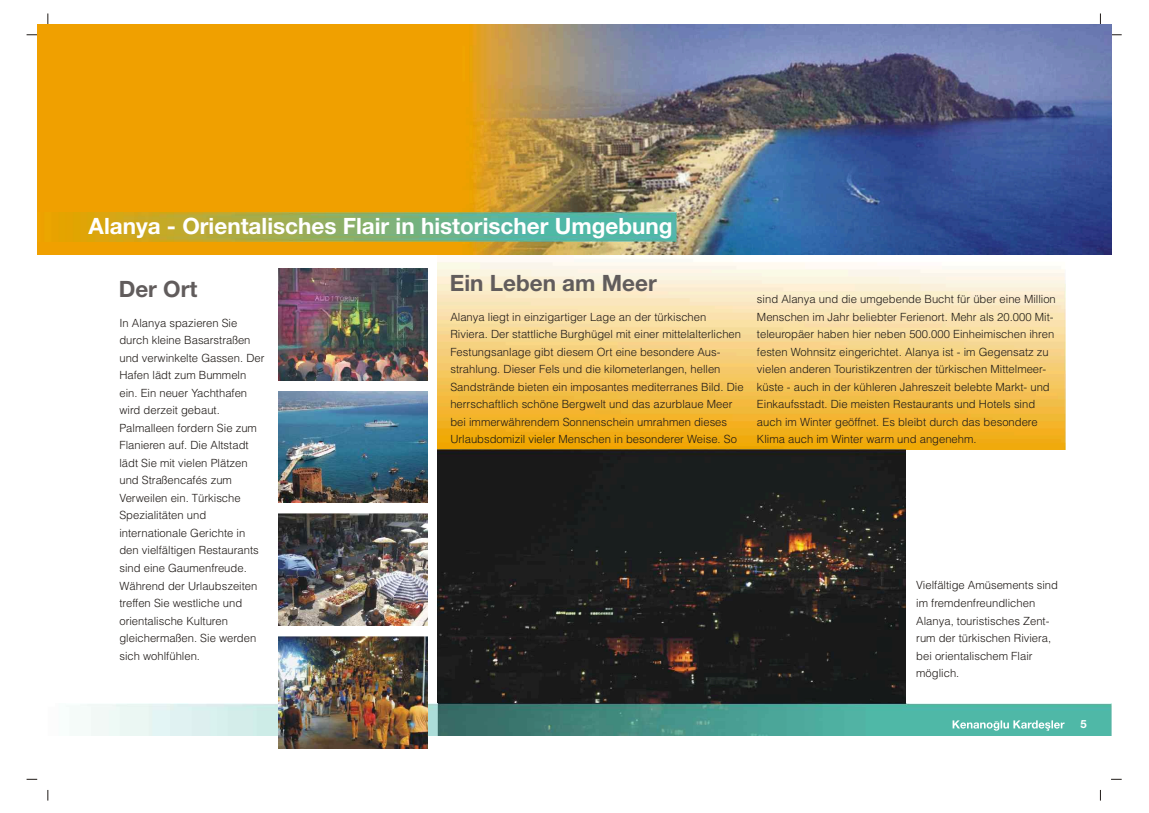
<style>
.page{position:relative;width:1149px;height:813px;background:#fff}
.page>*{position:absolute;margin:0;border:0;box-sizing:border-box;transform-origin:0 0}
.t1{font:700 22.5px "Helvetica Neue";color:#fff}
.t2{font:700 22.5px "Helvetica Neue";color:#615c5c}
.t3{font:300 11.25px/17.5px "Helvetica";color:#1f1a17}
.t4{font:700 11.25px "Helvetica Neue";color:#fff}
</style>
<div class="page">
<img style="left:37px;top:24px;width:1074px;height:231px">
<img style="left:37px;top:213px;width:639px;height:28px">
<img style="left:438px;top:261px;width:627px;height:188px">
<img style="left:278px;top:391px;width:149px;height:112px">
<img style="left:438px;top:449px;width:467px;height:254px">
<img style="left:278px;top:268px;width:149px;height:112px">
<img style="left:278px;top:513px;width:149px;height:112px">
<img style="left:80px;top:703px;width:1031px;height:32px">
<svg style="left:952px;top:720px;width:112px;height:10px"></svg>
<img style="left:278px;top:636px;width:149px;height:112px">
<h1 class="t1" style="left:89px;top:216px;width:585px">Alanya - Orientalisches Flair in historischer Umgebung</h1>
<h1 class="t2" style="left:119px;top:279px;width:80px">Der Ort</h1>
<h1 class="t2" style="left:450px;top:273px;width:209px">Ein Leben am Meer</h1>
<p class="t3" style="left:119px;top:315px;width:147px">In Alanya spazieren Sie durch kleine Basarstraßen und verwinkelte Gassen. Der<br>Hafen lädt zum Bummeln ein. Ein neuer Yachthafen wird derzeit gebaut.<br>Palmalleen fordern Sie zum<br>Flanieren auf. Die Altstadt lädt Sie mit vielen Plätzen und Straßencafés zum<br>Verweilen ein. Türkische<br>Spezialitäten und internationale Gerichte in den vielfältigen Restaurants sind eine Gaumenfreude.<br>Während der Urlaubszeiten treffen Sie westliche und orientalische Kulturen gleichermaßen. Sie werden sich wohlfühlen.</p>
<p class="t3" style="left:450px;top:309px;width:295px">Alanya liegt in einzigartiger Lage an der türkischen Riviera. Der stattliche Burghügel mit einer mittelalterlichen Festungsanlage gibt diesem Ort eine besondere Aus&shy;strahlung. Dieser Fels und die kilometerlangen, hellen Sandstrände bieten ein imposantes mediterranes Bild. Die herrschaftlich schöne Bergwelt und das azurblaue Meer bei immerwährendem Sonnenschein umrahmen dieses Urlaubsdomizil vieler Menschen in besonderer Weise. So</p>
<p class="t3" style="left:757px;top:291px;width:300px">sind Alanya und die umgebende Bucht für über eine Million Menschen im Jahr beliebter Ferienort. Mehr als 20.000 Mit&shy;teleuropäer haben hier neben 500.000 Einheimischen ihren festen Wohnsitz eingerichtet. Alanya ist - im Gegensatz zu vielen anderen Touristikzentren der türkischen Mittelmeer&shy;küste - auch in der kühleren Jahreszeit belebte Markt- und Einkaufsstadt. Die meisten Restaurants und Hotels sind auch im Winter geöffnet. Es bleibt durch das besondere Klima auch im Winter warm und angenehm.</p>
<p class="t3" style="left:916px;top:578px;width:143px">Vielfältige Amüsements sind im fremdenfreundlichen<br>Alanya, touristisches Zent&shy;rum der türkischen Riviera, bei orientalischem Flair möglich.</p>
<p class="t4" style="left:1080px;top:719px;width:8px">5</p>
</div>
